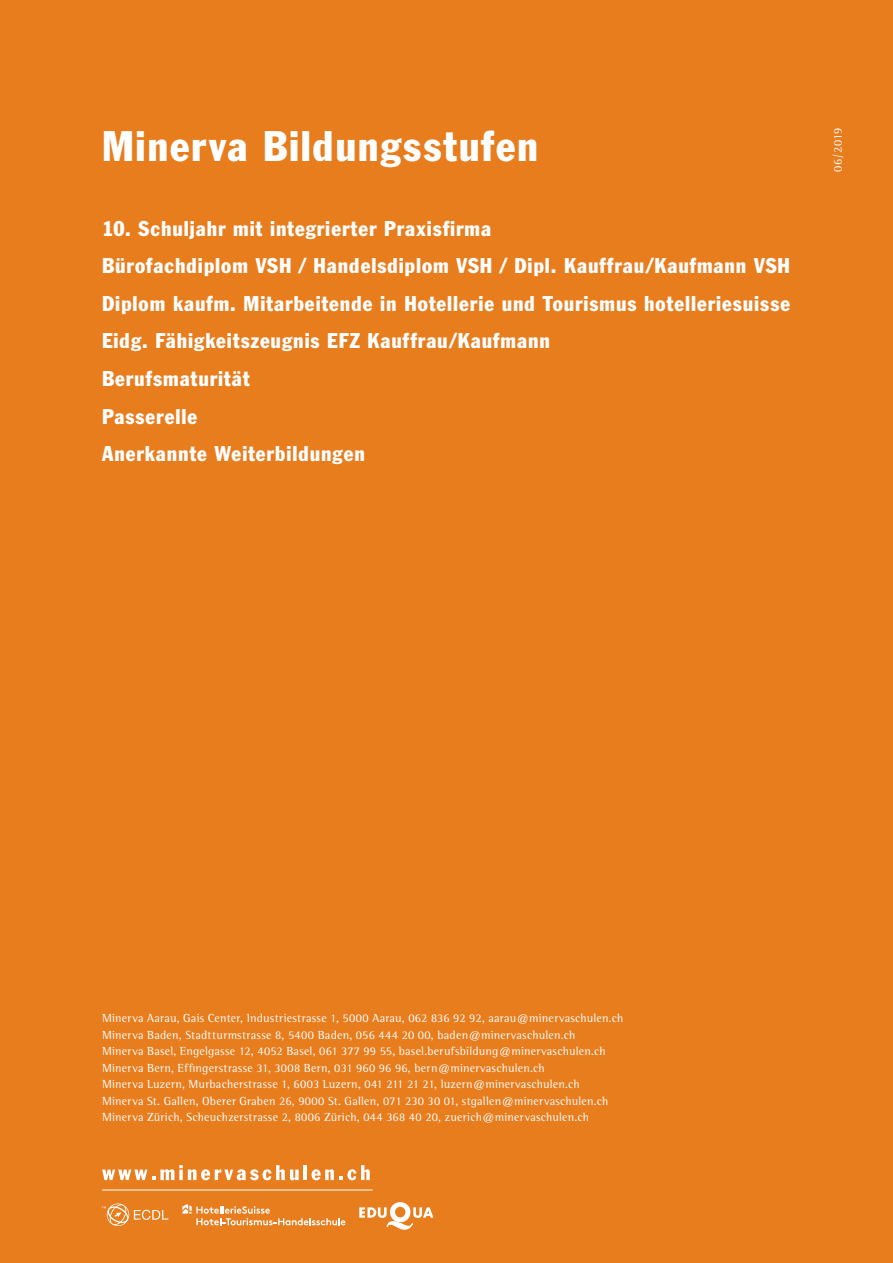
<style>
.page{position:relative;width:893px;height:1263px;background:#e87d1e}
.page>*{position:absolute;margin:0;border:0;box-sizing:border-box;transform-origin:0 0}
.t1{font:condensed 42px "Franklin Gothic";letter-spacing:.045em;color:#fff}
.t2{font:condensed 21px/37.5px "Franklin Gothic";letter-spacing:.045em;color:#fff}
.t3{font:12px/16.5px "Rotis Semi Serif";letter-spacing:.02em;color:#fff}
</style>
<div class="page">
<svg style="left:102px;top:1203px;width:66px;height:23px"></svg>
<svg style="left:102px;top:1165px;width:197px;height:15px"></svg>
<hr style="left:304px;top:1165px;width:3px;height:15px;background:#fff">
<svg style="left:312px;top:1165px;width:58px;height:15px"></svg>
<hr style="left:102px;top:1189px;width:271px;height:1px;background:#fff">
<svg style="left:182px;top:1204px;width:163px;height:21px"></svg>
<svg style="left:359px;top:1202px;width:74px;height:27px"></svg>
<h1 class="t1" style="left:102px;top:120px;width:438px">Minerva Bildungsstufen</h1>
<p class="t2" style="left:102px;top:210px;width:689px">10. Schuljahr mit integrierter Praxisfirma<br>Bürofachdiplom VSH / Handelsdiplom VSH / Dipl. Kauffrau/Kaufmann VSH Diplom kaufm. Mitarbeitende in Hotellerie und Tourismus hotelleriesuisse Eidg. Fähigkeitszeugnis EFZ Kauffrau/Kaufmann<br>Berufsmaturität<br>Passerelle<br>Anerkannte Weiterbildungen</p>
<p class="t3" style="left:830px;top:172px;width:46px;rotate:-90deg">06/2019</p>
<p class="t3" style="left:102px;top:1010px;width:523px">Minerva Aarau, Gais Center, Industriestrasse 1, 5000 Aarau, 062 836 92 92, aarau@minervaschulen.ch Minerva Baden, Stadtturmstrasse 8, 5400 Baden, 056 444 20 00, baden@minervaschulen.ch<br>Minerva Basel, Engelgasse 12, 4052 Basel, 061 377 99 55, basel.berufsbildung@minervaschulen.ch Minerva Bern, Effingerstrasse 31, 3008 Bern, 031 960 96 96, bern@minervaschulen.ch<br>Minerva Luzern, Murbacherstrasse 1, 6003 Luzern, 041 211 21 21, luzern@minervaschulen.ch Minerva St. Gallen, Oberer Graben 26, 9000 St. Gallen, 071 230 30 01, stgallen@minervaschulen.ch Minerva Zürich, Scheuchzerstrasse 2, 8006 Zürich, 044 368 40 20, zuerich@minervaschulen.ch</p>
</div>
